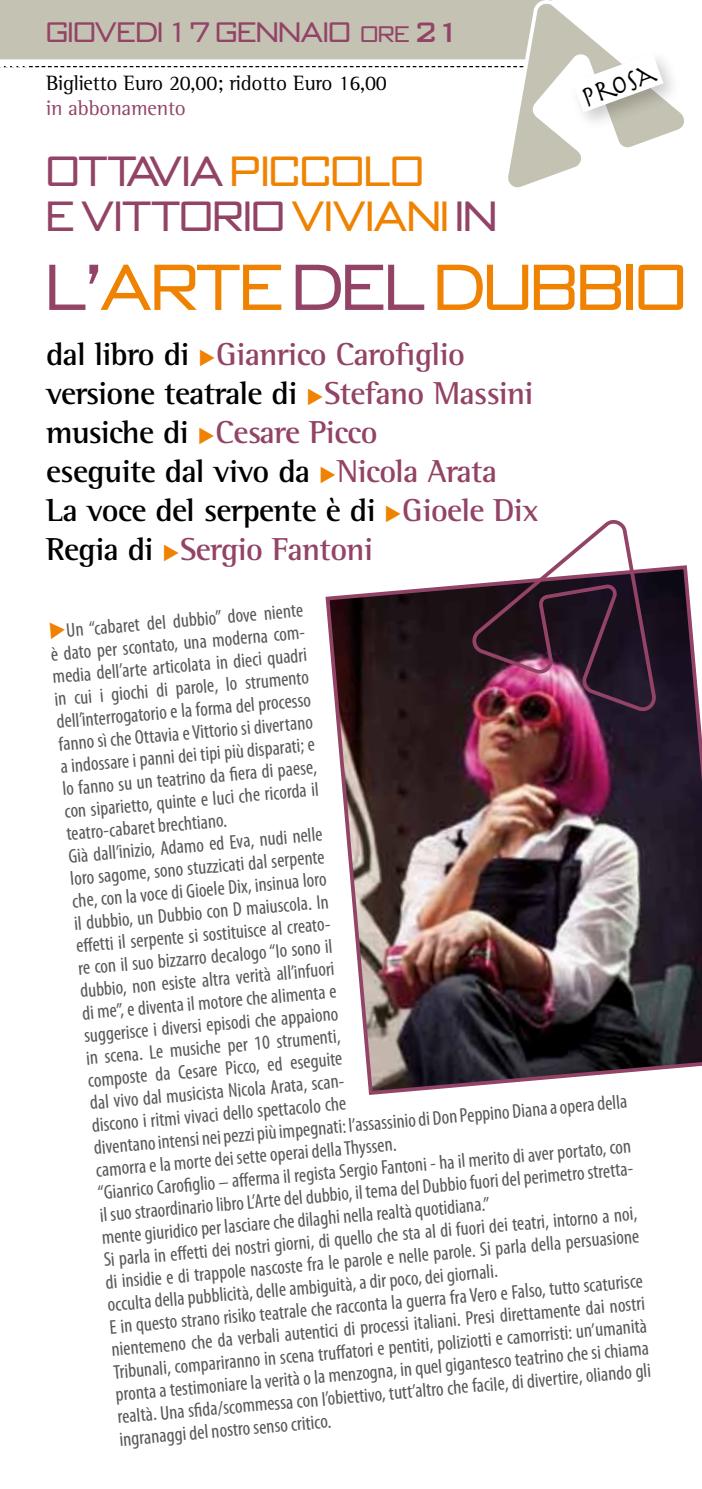
<style>
.page{position:relative;width:702px;height:1489px;background:#fff}
.page>*{position:absolute;margin:0;border:0;box-sizing:border-box;transform-origin:0 0}
.t1{font:300 57.5px "OPTI Bank Gothic";letter-spacing:-.01em;color:#ef8200}
.t2{font:300 37.5px/45px "OPTI Bank Gothic";color:#924366}
.t3{font:700 32.5px/39px "Rotis Semi Serif Std";letter-spacing:-.02em;color:#000}
.t4{font:30px "Herculanum";color:#000;scale:.9 1}
.t5{font:300 25px "OPTI Bank Gothic";color:#924366}
.t6{font:21.25px "Rotis Semi Serif Std";letter-spacing:-.01em;color:#000}
.t7{font:21.25px "Rotis Semi Serif Std";letter-spacing:-.01em;color:#924366}
.t8{font:condensed 20px/22.5px "Myriad Pro";color:#58585a}
.s1{font-size:20px}
.s2{font-weight:500}
.s3{color:#ef8200}
.s4{color:#924366}
</style>
<div class="page">
<img style="left:325px;top:565px;width:377px;height:530px">
<svg style="left:0;top:0;width:684px;height:188px"></svg>
<img style="left:468px;top:520px;width:190px;height:193px">
<p class="t5" style="left:46px;top:14px;width:415px">GIOVEDI 17 GENNAIO <span class="s1">ORE</span> <span class="s2">21</span></p>
<p class="t6" style="left:46px;top:70px;width:342px">Biglietto Euro 20,00; ridotto Euro 16,00</p>
<p class="t7" style="left:46px;top:95px;width:141px">in abbonamento</p>
<h2 class="t2" style="left:46px;top:148px;width:452px">OTTAVIA <span class="s3">PICCOLO<br></span>E VITTORIO <span class="s3">VIVIANI</span> IN</h2>
<h3 class="t4" style="left:576px;top:80px;width:87px;rotate:-20deg">prosa</h3>
<h1 class="t1" style="left:46px;top:246px;width:641px"><span class="s4">L’</span>ARTE <span class="s4">DEL</span> DUBBIO</h1>
<h3 class="t3" style="left:46px;top:334px;width:494px">dal libro di <span class="s3">◆</span><span class="s4">Gianrico Carofiglio </span>versione teatrale di <span class="s3">◆</span><span class="s4">Stefano Massini </span>musiche di <span class="s3">◆</span><span class="s4">Cesare Picco<br></span>eseguite dal vivo da <span class="s3">◆</span><span class="s4">Nicola Arata<br></span>La voce del serpente è di <span class="s3">◆</span><span class="s4">Gioele Dix<br></span>Regia di <span class="s3">◆</span><span class="s4">Sergio Fantoni</span></h3>
<p class="t8" style="left:48px;top:620px;width:541px;rotate:-5deg"><span class="s3">◆</span>Un “cabaret del dubbio” dove niente<br>è dato per scontato, una moderna com-<br>media dell’arte articolata in dieci quadri<br>in cui i giochi di parole, lo strumento<br>dell’interrogatorio e la forma del processo<br>fanno sì che Ottavia e Vittorio si divertano<br>a indossare i panni dei tipi più disparati; e<br>lo fanno su un teatrino da fi era di paese,<br>con siparietto, quinte e luci che ricorda il<br>teatro-cabaret brechtiano.<br>Già dall’inizio, Adamo ed Eva, nudi nelle<br>loro sagome, sono stuzzicati dal serpente<br>che, con la voce di Gioele Dix, insinua loro<br>il dubbio, un Dubbio con D maiuscola. In<br>eff etti il serpente si sostituisce al creato-<br>re con il suo bizzarro decalogo “Io sono il<br>dubbio, non esiste altra verità all’infuori<br>di me”, e diventa il motore che alimenta e<br>suggerisce i diversi episodi che appaiono<br>in scena. Le musiche per 10 strumenti,<br>composte da Cesare Picco, ed eseguite<br>dal vivo dal musicista Nicola Arata, scan-<br>discono i ritmi vivaci dello spettacolo che<br>diventano intensi nei pezzi più impegnati: l’assassinio di Don Peppino Diana a opera della camorra e la morte dei sette operai della Thyssen.<br>“Gianrico Carofi glio – aff erma il regista Sergio Fantoni - ha il merito di aver portato, con il suo straordinario libro L’Arte del dubbio, il tema del Dubbio fuori del perimetro stretta&shy;mente giuridico per lasciare che dilaghi nella realtà quotidiana.”<br>Si parla in eff etti dei nostri giorni, di quello che sta al di fuori dei teatri, intorno a noi, di insidie e di trappole nascoste fra le parole e nelle parole. Si parla della persuasione occulta della pubblicità, delle ambiguità, a dir poco, dei giornali.<br>E in questo strano risiko teatrale che racconta la guerra fra Vero e Falso, tutto scaturisce nientemeno che da verbali autentici di processi italiani. Presi direttamente dai nostri Tribunali, compariranno in scena truff atori e pentiti, poliziotti e camorristi: un’umanità pronta a testimoniare la verità o la menzogna, in quel gigantesco teatrino che si chiama realtà. Una sfi da/scommessa con l’obiettivo, tutt’altro che facile, di divertire, oliando gli ingranaggi del nostro senso critico.</p>
</div>
